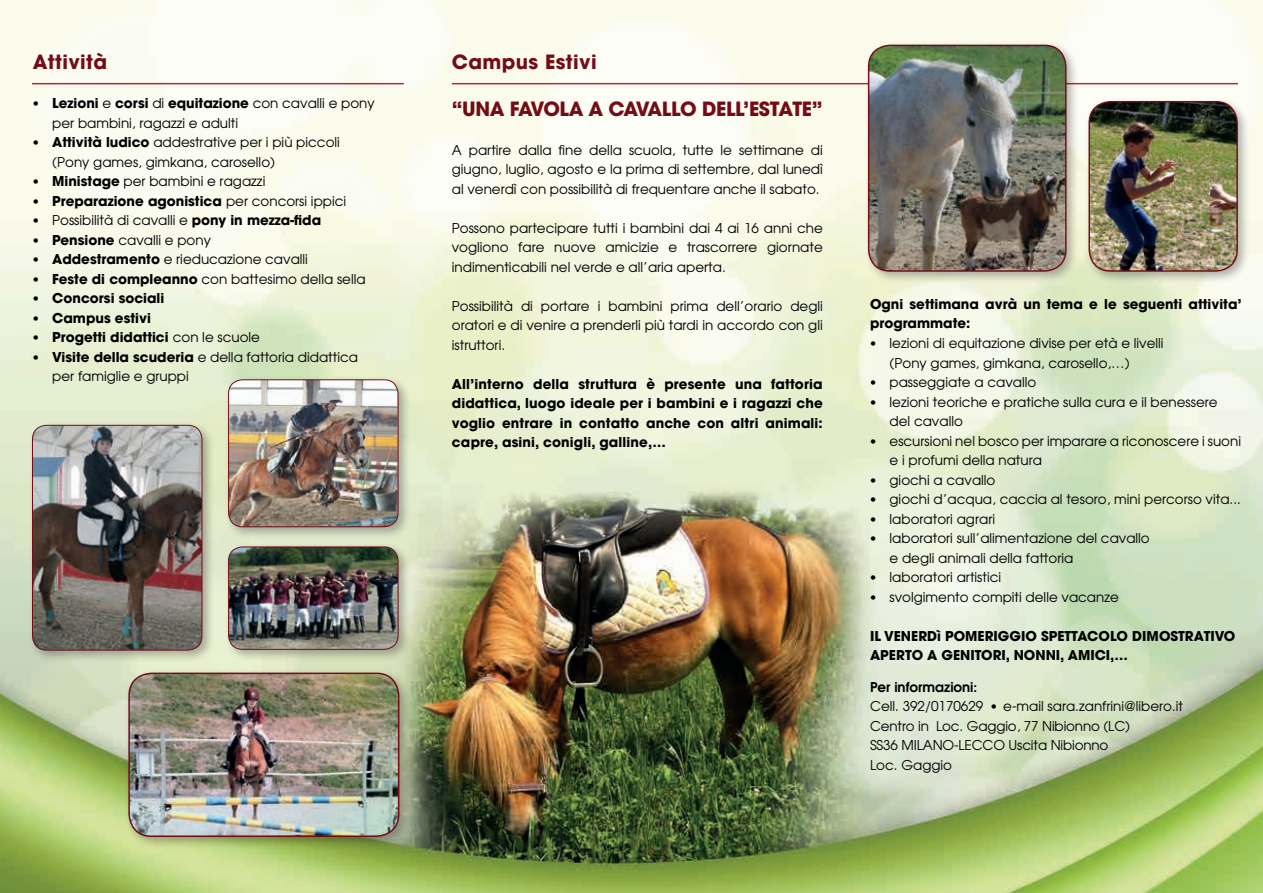
<style>
.page{position:relative;width:1263px;height:893px;background:#fff}
.page>*{position:absolute;margin:0;border:0;box-sizing:border-box;transform-origin:0 0}
.t1{font:700 19.5px "Avant Garde";letter-spacing:-.02em;color:#720c16}
.t2{font:700 19.5px "Avant Garde";letter-spacing:.02em;color:#720c16}
.t3{font:13.5px/19.5px "Avant Garde";color:#000;text-align:justify}
.t4{font:700 13.5px/19.5px "Avant Garde";color:#000;text-align:justify}
.t5{font:600 13.5px "Avant Garde";color:#000}
.s1{font-family:"DIN Cond Medium Alternate";font-weight:400}
.s2{font-weight:400}
.s3{font-family:"DIN Cond Medium Alternate"}
.s4{font-weight:700}
</style>
<div class="page">
<img style="left:0;top:0;width:1263px;height:893px">
<hr style="left:452px;top:83px;width:786px;height:1px;background:#b72837">
<div style="left:224px;top:542px;width:187px;height:120px;background:#231f20;opacity:.33"></div>
<img style="left:229px;top:547px;width:169px;height:102px">
<div style="left:228px;top:546px;width:171px;height:104px;border:1px solid #720c16;border-radius:14px"></div>
<div style="left:124px;top:669px;width:288px;height:180px;background:#231f20;opacity:.33"></div>
<img style="left:129px;top:673px;width:269px;height:163px">
<div style="left:128px;top:673px;width:271px;height:164px;border:2px solid #720c16;border-radius:22px"></div>
<div style="left:224px;top:375px;width:187px;height:164px;background:#231f20;opacity:.33"></div>
<img style="left:229px;top:380px;width:169px;height:147px">
<div style="left:228px;top:379px;width:171px;height:148px;border:1px solid #720c16;border-radius:14px"></div>
<div style="left:28px;top:421px;width:187px;height:242px;background:#231f20;opacity:.33"></div>
<img style="left:32px;top:425px;width:170px;height:225px">
<div style="left:32px;top:425px;width:170px;height:226px;border:1px solid #720c16;border-radius:14px"></div>
<hr style="left:32px;top:83px;width:372px;height:1px;background:#b72837">
<div style="left:864px;top:41px;width:215px;height:243px;background:#231f20;opacity:.33"></div>
<img style="left:869px;top:45px;width:197px;height:226px">
<div style="left:868px;top:45px;width:198px;height:227px;border:1px solid #720c16;border-radius:21px"></div>
<div style="left:1084px;top:97px;width:166px;height:187px;background:#231f20;opacity:.33"></div>
<img style="left:1089px;top:102px;width:148px;height:169px">
<div style="left:1088px;top:101px;width:150px;height:171px;border:1px solid #720c16;border-radius:21px"></div>
<p class="t2" style="left:33px;top:50px;width:76px">Attività</p>
<p class="t4" style="left:33px;top:94px;width:344px"><span class="s1">•</span> Lezioni <span class="s2">e</span> corsi <span class="s2">di</span> equitazione <span class="s2">con cavalli e pony</span></p>
<p class="t3" style="left:52px;top:113px;width:187px">per bambini, ragazzi e adulti</p>
<p class="t3" style="left:33px;top:132px;width:309px"><span class="s3">•</span> <span class="s4">Attività ludico</span> addestrative per i più piccoli</p>
<p class="t3" style="left:52px;top:152px;width:224px">(Pony games, gimkana, carosello)</p>
<p class="t3" style="left:33px;top:171px;width:234px"><span class="s3">•</span> <span class="s4">Ministage</span> per bambini e ragazzi</p>
<p class="t4" style="left:33px;top:191px;width:315px"><span class="s1">•</span> Preparazione agonistica <span class="s2">per concorsi ippici</span></p>
<p class="t3" style="left:33px;top:210px;width:290px"><span class="s3">•</span> Possibilità di cavalli e <span class="s4">pony in mezza-fida</span></p>
<p class="t3" style="left:33px;top:230px;width:180px"><span class="s3">•</span> <span class="s4">Pensione</span> cavalli e pony</p>
<p class="t3" style="left:33px;top:249px;width:277px"><span class="s3">•</span> <span class="s4">Addestramento</span> e rieducazione cavalli</p>
<p class="t3" style="left:33px;top:269px;width:334px"><span class="s3">•</span> <span class="s4">Feste di compleanno</span> con battesimo della sella</p>
<p class="t4" style="left:33px;top:289px;width:133px"><span class="s1">•</span> Concorsi sociali</p>
<p class="t4" style="left:33px;top:308px;width:120px"><span class="s1">•</span> Campus estivi</p>
<p class="t4" style="left:33px;top:328px;width:229px"><span class="s1">•</span> Progetti didattici <span class="s2">con le scuole</span></p>
<p class="t3" style="left:33px;top:347px;width:327px"><span class="s3">•</span> <span class="s4">Visite della scuderia</span> e della fattoria didattica</p>
<p class="t3" style="left:52px;top:366px;width:138px">per famiglie e gruppi</p>
<p class="t2" style="left:452px;top:50px;width:146px">Campus Estivi</p>
<p class="t1" style="left:452px;top:96px;width:372px">“UNA FAVOLA A CAVALLO DELL’ESTATE”</p>
<p class="t3" style="left:452px;top:140px;width:373px">A partire dalla fine della scuola, tutte le settimane di giugno, luglio, agosto e la prima di settembre, dal lunedì al venerdì con possibilità di frequentare anche il sabato.</p>
<p class="t3" style="left:452px;top:218px;width:373px">Possono partecipare tutti i bambini dai 4 ai 16 anni che vogliono fare nuove amicizie e trascorrere giornate indimenticabili nel verde e all’aria aperta.</p>
<p class="t3" style="left:452px;top:296px;width:372px">Possibilità di portare i bambini prima dell’orario degli oratori e di venire a prenderli più tardi in accordo con gli istruttori.</p>
<p class="t4" style="left:452px;top:374px;width:373px">All’interno della struttura è presente una fattoria didattica, luogo ideale per i bambini e i ragazzi che voglio entrare in contatto anche con altri animali: capre, asini, conigli, galline,…</p>
<p class="t4" style="left:870px;top:294px;width:373px">Ogni settimana avrà un tema e le seguenti attivita’ programmate:</p>
<p class="t3" style="left:870px;top:333px;width:295px"><span class="s3">•</span> lezioni di equitazione divise per età e livelli</p>
<p class="t3" style="left:889px;top:353px;width:242px">(Pony games, gimkana, carosello,…)</p>
<p class="t3" style="left:870px;top:372px;width:168px"><span class="s3">•</span> passeggiate a cavallo</p>
<p class="t3" style="left:870px;top:392px;width:349px"><span class="s3">•</span> lezioni teoriche e pratiche sulla cura e il benessere</p>
<p class="t3" style="left:889px;top:411px;width:75px">del cavallo</p>
<p class="t3" style="left:870px;top:431px;width:372px"><span class="s3">•</span> escursioni nel bosco per imparare a riconoscere i suoni</p>
<p class="t3" style="left:889px;top:450px;width:154px">e i profumi della natura</p>
<p class="t3" style="left:870px;top:470px;width:127px"><span class="s3">•</span> giochi a cavallo</p>
<p class="t3" style="left:870px;top:489px;width:372px"><span class="s3">•</span> giochi d’acqua, caccia al tesoro, mini percorso vita...</p>
<p class="t3" style="left:870px;top:509px;width:127px"><span class="s3">•</span> laboratori agrari</p>
<p class="t3" style="left:870px;top:528px;width:281px"><span class="s3">•</span> laboratori sull’alimentazione del cavallo</p>
<p class="t3" style="left:889px;top:548px;width:185px">e degli animali della fattoria</p>
<p class="t3" style="left:870px;top:567px;width:133px"><span class="s3">•</span> laboratori artistici</p>
<p class="t3" style="left:870px;top:587px;width:250px"><span class="s3">•</span> svolgimento compiti delle vacanze</p>
<p class="t4" style="left:870px;top:626px;width:367px">IL VENERDì POMERIGGIO SPETTACOLO DIMOSTRATIVO</p>
<p class="t4" style="left:870px;top:645px;width:259px">APERTO A GENITORI, NONNI, AMICI,…</p>
<p class="t5" style="left:870px;top:678px;width:109px">Per informazioni:</p>
<p class="t3" style="left:870px;top:696px;width:315px">Cell. 392/0170629 <span class="s3">•</span> e-mail sara.zanfrini@libero.it</p>
<p class="t3" style="left:870px;top:716px;width:262px">Centro in Loc. Gaggio, 77 Nibionno (LC)</p>
<p class="t3" style="left:870px;top:735px;width:240px">SS36 MILANO-LECCO Uscita Nibionno</p>
<p class="t3" style="left:870px;top:755px;width:83px">Loc. Gaggio</p>
</div>
